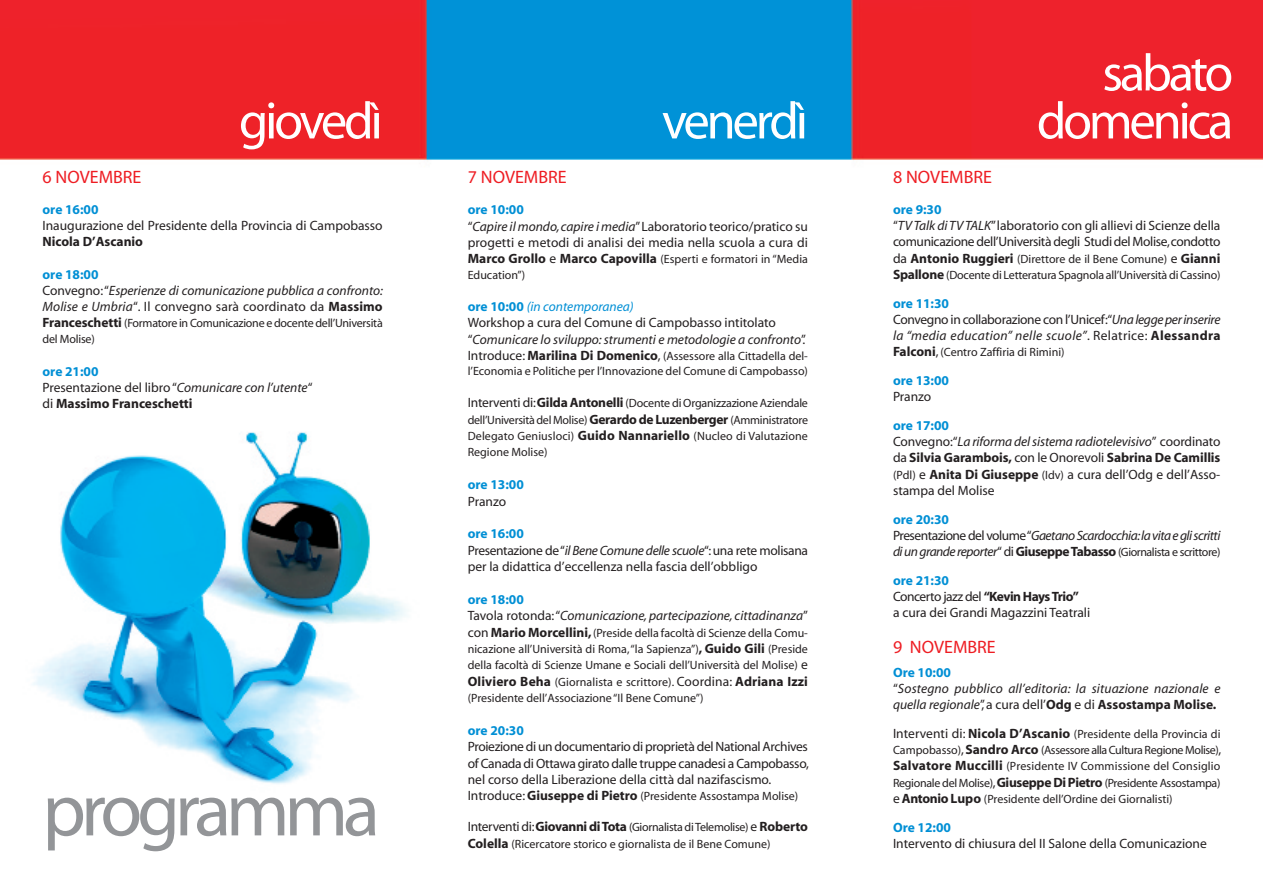
<style>
.page{position:relative;width:1263px;height:893px;background:#fff}
.page>*{position:absolute;margin:0;border:0;box-sizing:border-box;transform-origin:0 0}
.t1{font:76.2px "Myriad";letter-spacing:-.065em;color:#939598}
.t2{font:52.5px/48px "Myriad";letter-spacing:-.06em;color:#fff;text-align:right}
.t3{font:18px "Myriad";color:#ee1d23}
.t4{font:13.5px/16.2px "Myriad";color:#231f20}
.t5{font:italic 13.5px/16.2px "Myriad";color:#231f20}
.t6{font:13.5px/16.2px "Myriad";letter-spacing:-.025em;color:#231f20}
.t7{font:italic 13.5px/16.2px "Myriad";letter-spacing:.025em;color:#231f20}
.t8{font:italic 13.5px/16.2px "Myriad";letter-spacing:-.035em;color:#231f20}
.t9{font:700 13.5px "Myriad";color:#008fd5}
.t10{font:700 13.5px "Myriad";color:#231f20}
.t11{font:12px/16.4px "Myriad";color:#231f20}
.t12{font:12px/16.2px "Myriad";letter-spacing:-.02em;color:#231f20}
.t13{font:12px "Myriad";letter-spacing:-.025em;color:#231f20}
.t14{font:12px "Myriad";letter-spacing:-.035em;color:#231f20}
.s1{font-weight:700;font-style:normal;color:#008fd5}
.s2{font-style:normal}
.s3{font-weight:700;font-style:normal}
.s4{font-weight:700;font-size:13.5px}
.s5{font-weight:700;color:#008fd5}
.s6{font-style:italic}
.s7{font-weight:700}
.s8{font-size:13.5px}
.s9{color:#008fd5}
.s10{font-size:12px}
.s11{font-style:italic;font-size:13.5px}
</style>
<div class="page">
<img style="left:0;top:0;width:1263px;height:784px">
<h2 class="t2" style="left:239px;top:101px;width:145px">giovedì</h2>
<h2 class="t2" style="left:662px;top:101px;width:148px">venerdì</h2>
<h3 class="t3" style="left:43px;top:170px;width:100px">6 NOVEMBRE</h3>
<p class="t9" style="left:43px;top:204px;width:58px">ore 16:00</p>
<p class="t4" style="left:43px;top:219px;width:342px">Inaugurazione del Presidente della Provincia di Campobasso</p>
<p class="t10" style="left:43px;top:237px;width:102px">Nicola D’Ascanio</p>
<p class="t5" style="left:43px;top:267px;width:342px"><span class="s1">ore 18:00<br></span><span class="s2">Convegno:“</span>Esperienze di comunicazione pubblica a confronto:<br>Molise e Umbria<span class="s2">“. Il convegno sarà coordinato da</span> <span class="s3">Massimo</span></p>
<p class="t12" style="left:43px;top:316px;width:342px"><span class="s4">Franceschetti</span> (Formatore in Comunicazione e docente dell’Università del Molise)</p>
<p class="t4" style="left:43px;top:364px;width:271px"><span class="s5">ore 21:00<br></span>Presentazione del libro“<span class="s6">Comunicare con l’utente</span>“ di <span class="s7">Massimo Franceschetti</span></p>
<h1 class="t1" style="left:43px;top:781px;width:339px">programma</h1>
<h3 class="t3" style="left:468px;top:170px;width:100px">7 NOVEMBRE</h3>
<p class="t4" style="left:468px;top:203px;width:342px"><span class="s5">ore 10:00<br></span>“<span class="s6">Capire il mondo,capire i media</span>”Laboratorio teorico/pratico su progetti e metodi di analisi dei media nella scuola a cura di</p>
<p class="t11" style="left:468px;top:253px;width:342px;line-height:15.3px"><span class="s4">Marco Grollo</span> <span class="s8">e</span> <span class="s4">Marco Capovilla</span> (Esperti e formatori in “Media<br>Education”)</p>
<p class="t5" style="left:468px;top:299px;width:340px"><span class="s1">ore 10:00</span> <span class="s9">(in contemporanea)<br></span><span class="s2">Workshop a cura del Comune di Campobasso intitolato “</span>Comunicare lo sviluppo:strumenti e metodologie a confronto<span class="s2">”.</span></p>
<p class="t11" style="left:468px;top:349px;width:342px;line-height:15.3px"><span class="s8">Introduce:</span> <span class="s4">Marilina Di Domenico</span><span class="s8">,</span> (Assessore alla Cittadella del&shy;l’Economia e Politiche per l’Innovazione del Comune di Campobasso)</p>
<p class="t11" style="left:468px;top:396px;width:342px;text-align:justify"><span class="s8">Interventi di:</span><span class="s4">Gilda Antonelli</span> (Docente di Organizzazione Aziendale dell’Università del Molise) <span class="s4">Gerardo de Luzenberger</span> (Amministratore Delegato Geniusloci) <span class="s4">Guido Nannariello</span> (Nucleo di Valutazione Regione Molise)</p>
<p class="t9" style="left:468px;top:480px;width:58px">ore 13:00</p>
<p class="t4" style="left:468px;top:494px;width:40px">Pranzo</p>
<p class="t4" style="left:468px;top:527px;width:342px"><span class="s5">ore 16:00<br></span>Presentazione de“<span class="s6">il Bene Comune delle scuole</span>“:una rete molisana per la didattica d’eccellenza nella fascia dell’obbligo</p>
<p class="t5" style="left:468px;top:592px;width:342px"><span class="s1">ore 18:00<br></span><span class="s2">Tavola rotonda:“</span>Comunicazione, partecipazione, cittadinanza<span class="s2">”</span></p>
<p class="t11" style="left:468px;top:625px;width:342px;text-align:justify"><span class="s8">con</span> <span class="s4">Mario Morcellini,</span>(Preside della facoltà di Scienze della Comu&shy;nicazione all’Università di Roma,“la Sapienza”)<span class="s4">, Guido Gili</span> (Preside della facoltà di Scienze Umane e Sociali dell’Università del Molise) <span class="s8">e </span><span class="s4">Oliviero Beha</span> (Giornalista e scrittore). <span class="s8">Coordina:</span> <span class="s4">Adriana Izzi </span>(Presidente dell’Associazione“Il Bene Comune”)</p>
<p class="t9" style="left:468px;top:725px;width:58px">ore 20:30</p>
<p class="t4" style="left:468px;top:740px;width:343px;text-align:justify">Proiezione di un documentario di proprietà del National Archives of Canada di Ottawa girato dalle truppe canadesi a Campobasso, nel corso della Liberazione della città dal nazifascismo.</p>
<p class="t11" style="left:468px;top:789px;width:332px"><span class="s8">Introduce:</span><span class="s4">Giuseppe di Pietro</span> (Presidente Assostampa Molise)</p>
<p class="t13" style="left:468px;top:823px;width:342px"><span class="s8">Interventi di:</span><span class="s4">Giovanni diTota</span> (Giornalista diTelemolise) <span class="s8">e</span> <span class="s4">Roberto</span></p>
<p class="t11" style="left:468px;top:837px;width:304px"><span class="s4">Colella</span> (Ricercatore storico e giornalista de il Bene Comune)</p>
<h2 class="t2" style="left:1037px;top:53px;width:198px">sabato domenica</h2>
<h3 class="t3" style="left:893px;top:170px;width:100px">8 NOVEMBRE</h3>
<p class="t6" style="left:893px;top:202px;width:329px"><span class="s5">ore 9:30<br></span>“<span class="s6">TVTalk diTVTALK</span>”laboratorio con gli allievi di Scienze della comunicazione dell’Università degli Studi del Molise,condotto</p>
<p class="t11" style="left:893px;top:251px;width:329px"><span class="s8">da</span> <span class="s4">Antonio Ruggieri</span> (Direttore de il Bene Comune) <span class="s8">e</span> <span class="s4">Gianni<br>Spallone</span> (Docente di Letteratura Spagnola all’Università di Cassino)</p>
<p class="t7" style="left:893px;top:296px;width:329px"><span class="s1">ore 11:30<br></span><span class="s2">Convegno in collaborazione con l’Unicef:“</span>Unaleggeperinserire la “media education” nelle scuole”<span class="s2">. Relatrice:</span> <span class="s3">Alessandra</span></p>
<p class="t11" style="left:893px;top:345px;width:173px"><span class="s4">Falconi</span><span class="s8">,</span> (Centro Zaffiria di Rimini)</p>
<p class="t9" style="left:893px;top:375px;width:58px">ore 13:00</p>
<p class="t4" style="left:893px;top:390px;width:40px">Pranzo</p>
<p class="t4" style="left:893px;top:419px;width:329px"><span class="s5">ore 17:00<br></span>Convegno:“<span class="s6">La riforma del sistema radiotelevisivo</span>” coordinato da <span class="s7">Silvia Garambois,</span> con le Onorevoli <span class="s7">Sabrina De Camillis </span><span class="s10">(Pdl)</span> e <span class="s7">Anita Di Giuseppe</span> <span class="s10">(Idv)</span> a cura dell’Odg e dell’Asso&shy;stampa del Molise</p>
<p class="t8" style="left:893px;top:512px;width:329px"><span class="s1">ore 20:30<br></span><span class="s2">Presentazione del volume“</span>GaetanoScardocchia:lavitaegliscritti</p>
<p class="t14" style="left:893px;top:548px;width:329px"><span class="s11">diungrandereporter</span><span class="s8">“ di</span> <span class="s4">GiuseppeTabasso</span> (Giornalista e scrittore)</p>
<p class="t4" style="left:893px;top:573px;width:199px"><span class="s5">ore 21:30<br></span>Concerto jazz del <span class="s7">“Kevin HaysTrio”<br></span>a cura dei Grandi Magazzini Teatrali</p>
<h3 class="t3" style="left:893px;top:640px;width:104px">9 NOVEMBRE</h3>
<p class="t5" style="left:893px;top:665px;width:329px"><span class="s1">Ore 10:00<br></span><span class="s2">“</span>Sostegno pubblico all’editoria: la situazione nazionale e quella regionale<span class="s2">”, a cura dell’</span><span class="s3">Odg</span> <span class="s2">e di</span> <span class="s3">Assostampa Molise.</span></p>
<p class="t11" style="left:893px;top:727px;width:330px;text-align:justify"><span class="s8">Interventi di:</span> <span class="s4">Nicola D’Ascanio</span> (Presidente della Provincia di Campobasso)<span class="s8">,</span><span class="s4">Sandro Arco</span> (AssessoreallaCulturaRegioneMolise)<span class="s8">, </span><span class="s4">Salvatore Muccilli</span> (Presidente IV Commissione del Consiglio Regionale del Molise)<span class="s8">,</span><span class="s4">Giuseppe Di Pietro</span> (Presidente Assostampa) <span class="s8">e</span> <span class="s4">Antonio Lupo</span> (Presidente dell’Ordine dei Giornalisti)</p>
<p class="t9" style="left:893px;top:822px;width:59px">Ore 12:00</p>
<p class="t4" style="left:893px;top:836px;width:315px">Intervento di chiusura del II Salone della Comunicazione</p>
</div>
